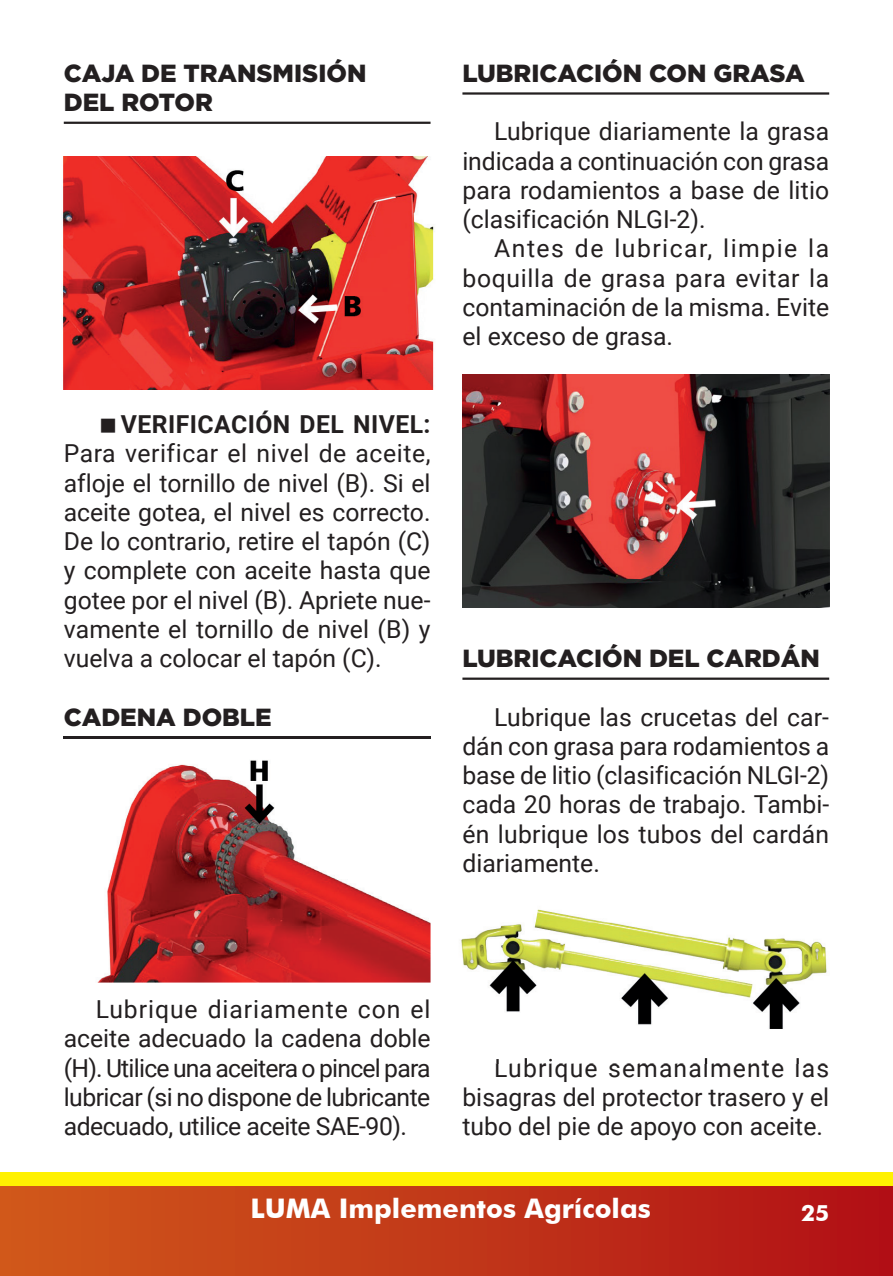
<style>
.page{position:relative;width:893px;height:1276px;background:#fff}
.page>*{position:absolute;margin:0;border:0;box-sizing:border-box;transform-origin:0 0}
.t1{font:700 27px "Futura BT";color:#fff}
.t2{font:24.75px/29.2px "Roboto";color:#231f20;text-align:justify}
.t3{font:900 24.75px/29.2px "Gotham";color:#231f20}
.t4{font:700 24.75px "Roboto";letter-spacing:.02em;color:#231f20}
.t5{font:700 22.5px "Futura BT";color:#fff}
</style>
<div class="page">
<div style="left:0;top:1172px;width:893px;height:104px;background:#fff101"></div>
<div style="left:0;top:1186px;width:893px;height:90px;background:linear-gradient(to right,#d15a1b,#b21116)"></div>
<hr style="left:64px;top:122px;width:367px;height:2px;background:#231f20">
<hr style="left:462px;top:92px;width:367px;height:3px;background:#231f20">
<hr style="left:462px;top:677px;width:367px;height:3px;background:#231f20">
<img style="left:63px;top:157px;width:371px;height:232px">
<img style="left:63px;top:736px;width:368px;height:246px">
<img style="left:64px;top:736px;width:367px;height:2px">
<img style="left:462px;top:375px;width:367px;height:233px">
<img style="left:461px;top:909px;width:366px;height:120px">
<img style="left:496px;top:1058px;width:303px;height:5px">
<p class="t3" style="left:64px;top:58px;width:304px">CAJA DE TRANSMISIÓN<br>DEL ROTOR</p>
<p class="t4" style="left:121px;top:407px;width:311px">VERIFICACIÓN DEL NIVEL:</p>
<p class="t2" style="left:64px;top:438px;width:368px">Para verificar el nivel de aceite, afloje el tornillo de nivel (B). Si el aceite gotea, el nivel es correcto.<br>De lo contrario, retire el tapón (C) y complete con aceite hasta que gotee por el nivel (B). Apriete nue&shy;vamente el tornillo de nivel (B) y vuelva a colocar el tapón (C).</p>
<p class="t3" style="left:64px;top:701px;width:209px">CADENA DOBLE</p>
<p class="t3" style="left:462px;top:58px;width:344px">LUBRICACIÓN CON GRASA</p>
<p class="t2" style="left:462px;top:116px;width:368px;text-indent:32px">Lubrique diariamente la grasa indicada a continuación con grasa para rodamientos a base de litio (clasificación NLGI-2).</p>
<p class="t2" style="left:462px;top:233px;width:368px;text-indent:32px">Antes de lubricar, limpie la boquilla de grasa para evitar la contaminación de la misma. Evite el exceso de grasa.</p>
<p class="t3" style="left:462px;top:643px;width:359px">LUBRICACIÓN DEL CARDÁN</p>
<p class="t2" style="left:462px;top:701px;width:368px;text-indent:32px">Lubrique las crucetas del car&shy;dán con grasa para rodamientos a base de litio (clasificación NLGI-2) cada 20 horas de trabajo. Tambi&shy;én lubrique los tubos del cardán diariamente.</p>
<p class="t2" style="left:64px;top:994px;width:368px;text-indent:32px">Lubrique diariamente con el aceite adecuado la cadena doble (H). Utilice una aceitera o pincel para lubricar (si no dispone de lubricante adecuado, utilice aceite SAE-90).</p>
<p class="t2" style="left:462px;top:1052px;width:368px;text-indent:32px">Lubrique semanalmente las bisagras del protector trasero y el tubo del pie de apoyo con aceite.</p>
<p class="t1" style="left:251px;top:1192px;width:402px">LUMA Implementos Agrícolas</p>
<p class="t5" style="left:782px;top:1199px;width:49px">23235</p>
</div>
